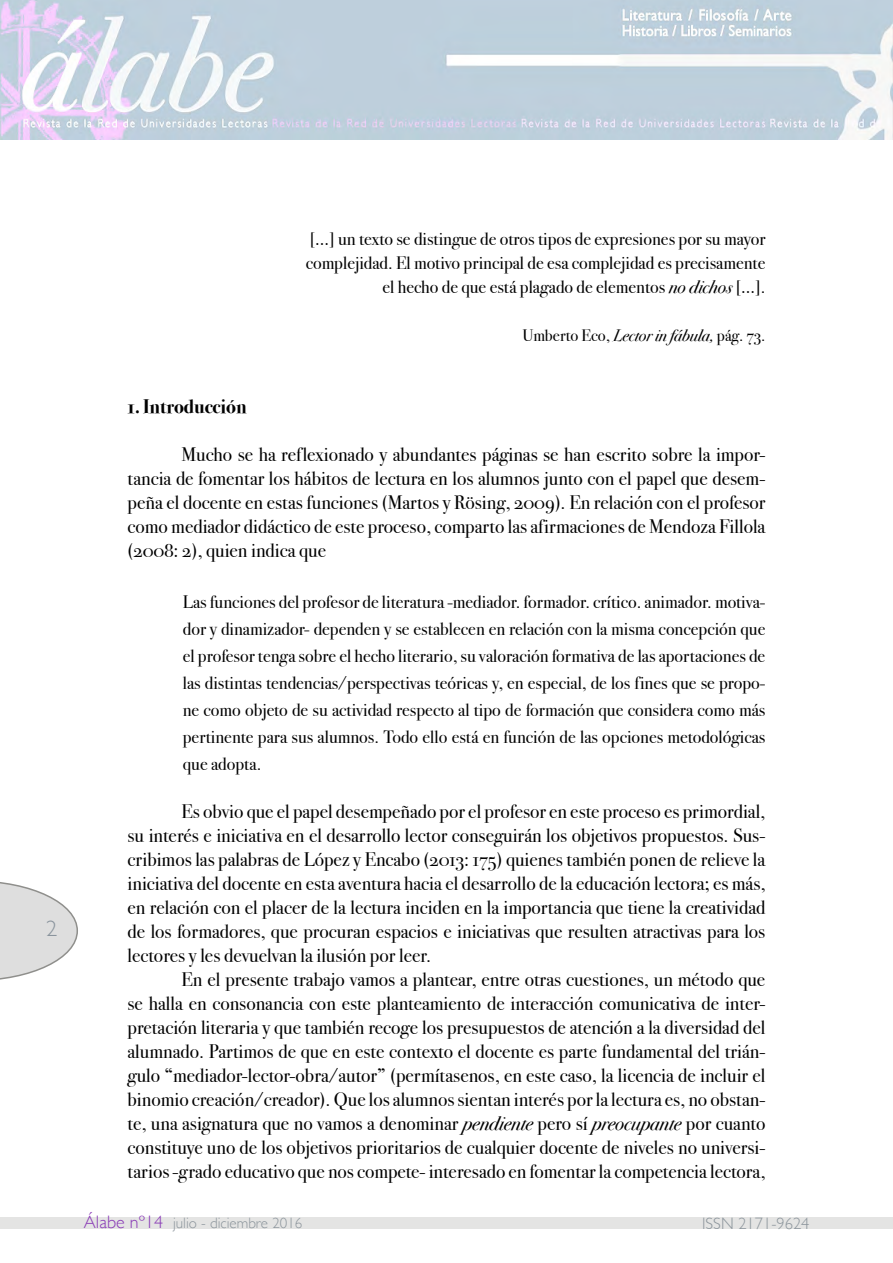
<style>
.page{position:relative;width:893px;height:1263px;background:#fff}
.page>*{position:absolute;margin:0;border:0;box-sizing:border-box;transform-origin:0 0}
.t1{font:300 22.5px "Gill Sans";color:#8a949d}
.t2{font:19.5px/24px "Bodoni Svty Two OSITCTT Book";color:#000;text-align:justify}
.t3{font:19.5px "Bodoni Svty Two OSITCTT Bold";color:#000}
.t4{font:18px/27px "Bodoni Svty Two OSITCTT Book";color:#000;text-align:justify}
.t5{font:16.5px "Bodoni Svty Two OSITCTT Book";color:#000}
.t6{font:300 16.5px "Gill Sans";color:#8c959c}
.t7{font:300 15px "Gill Sans";color:#8c959c}
.s1{font-family:"Bodoni Svty Two OSITCTT Book It"}
.s2{font-size:18px;color:#893ab6}
</style>
<div class="page">
<svg style="left:0;top:882px;width:78px;height:98px"></svg>
<div style="left:0;top:1218px;width:893px;height:11px;background:#e4e4e3"></div>
<img style="left:0;top:0;width:893px;height:139px">
<p class="t1" style="left:46px;top:911px;width:13px">2</p>
<p class="t4" style="left:310px;top:225px;width:457px">[…] un texto se distingue de otros tipos de expresiones por su mayor</p>
<p class="t4" style="left:306px;top:249px;width:461px">complejidad. El motivo principal de esa complejidad es precisamente</p>
<p class="t4" style="left:382px;top:273px;width:384px">el hecho de que está plagado de elementos <span class="s1">no dichos</span> […].</p>
<p class="t5" style="left:523px;top:325px;width:244px">Umberto Eco, <span class="s1">Lector in fábula,</span> pág. 73.</p>
<p class="t3" style="left:128px;top:394px;width:121px">1. Introducción</p>
<p class="t2" style="left:128px;top:442px;width:639px;text-indent:54px">Mucho se ha reflexionado y abundantes páginas se han escrito sobre la impor&shy;tancia de fomentar los hábitos de lectura en los alumnos junto con el papel que desem&shy;peña el docente en estas funciones (Martos y Rösing, 2009). En relación con el profesor como mediador didáctico de este proceso, comparto las afirmaciones de Mendoza Fillola (2008: 2), quien indica que</p>
<p class="t4" style="left:183px;top:588px;width:584px">Las funciones del profesor de literatura -mediador. formador. crítico. animador. motiva&shy;dor y dinamizador- dependen y se establecen en relación con la misma concepción que el profesor tenga sobre el hecho literario, su valoración formativa de las aportaciones de las distintas tendencias/perspectivas teóricas y, en especial, de los fines que se propo&shy;ne como objeto de su actividad respecto al tipo de formación que considera como más pertinente para sus alumnos. Todo ello está en función de las opciones metodológicas que adopta.</p>
<p class="t2" style="left:128px;top:799px;width:639px;text-indent:54px">Es obvio que el papel desempeñado por el profesor en este proceso es primordial, su interés e iniciativa en el desarrollo lector conseguirán los objetivos propuestos. Sus&shy;cribimos las palabras de López y Encabo (2013: 175) quienes también ponen de relieve la iniciativa del docente en esta aventura hacia el desarrollo de la educación lectora; es más, en relación con el placer de la lectura inciden en la importancia que tiene la creatividad de los formadores, que procuran espacios e iniciativas que resulten atractivas para los lectores y les devuelvan la ilusión por leer.</p>
<p class="t2" style="left:128px;top:967px;width:639px;text-indent:54px">En el presente trabajo vamos a plantear, entre otras cuestiones, un método que se halla en consonancia con este planteamiento de interacción comunicativa de inter&shy;pretación literaria y que también recoge los presupuestos de atención a la diversidad del alumnado. Partimos de que en este contexto el docente es parte fundamental del trián&shy;gulo “mediador-lector-obra/autor” (permítasenos, en este caso, la licencia de incluir el binomio creación/creador). Que los alumnos sientan interés por la lectura es, no obstan&shy;te, una asignatura que no vamos a denominar <span class="s1">pendiente</span> pero sí <span class="s1">preocupante</span> por cuanto constituye uno de los objetivos prioritarios de cualquier docente de niveles no universi&shy;tarios -grado educativo que nos compete- interesado en fomentar la competencia lectora,</p>
<p class="t7" style="left:84px;top:1211px;width:220px"><span class="s2">Álabe nº14</span> julio - diciembre 2016</p>
<p class="t6" style="left:702px;top:1211px;width:109px">ISSN 2171-9624</p>
</div>
